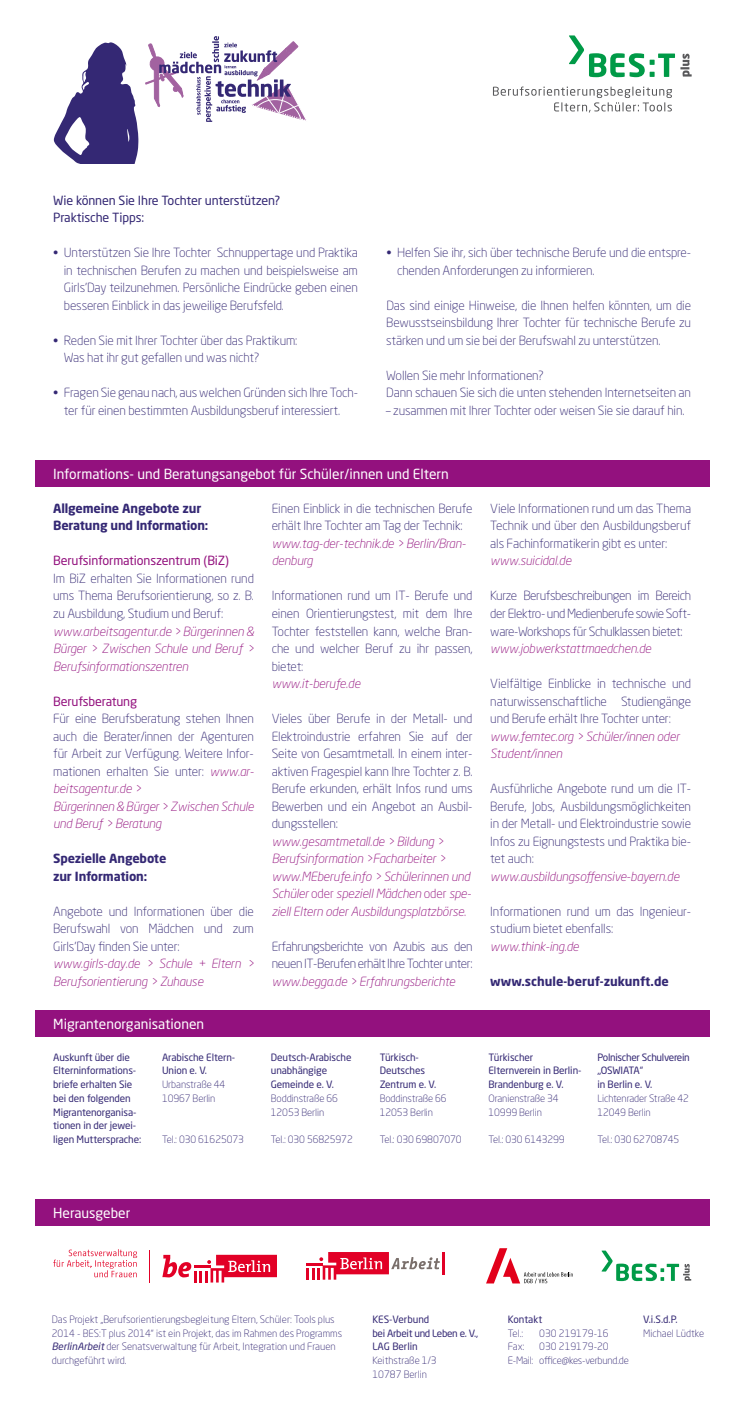
<style>
.page{position:relative;width:745px;height:1418px;background:#fff}
.page>*{position:absolute;margin:0;border:0;box-sizing:border-box;transform-origin:0 0}
.t1{font:13.75px "Neo Sans Std";color:#fff}
.t2{font:300 12.5px/17.5px "Neo Sans Pro";letter-spacing:-.01em;color:#342874;text-align:justify}
.t3{font:italic 300 12.5px/17.5px "Neo Sans Pro";letter-spacing:-.01em;color:#93117e}
.t4{font:700 12.5px/17.5px "Neo Sans Pro";letter-spacing:-.01em;color:#342874}
.t5{font:300 12.5px/17.5px "Neo Sans Pro";letter-spacing:-.03em;color:#342874}
.t6{font:12.5px/17.5px "Neo Sans Pro";letter-spacing:-.01em;color:#342874}
.t7{font:12.5px "Neo Sans Pro";letter-spacing:-.01em;color:#93117e}
.t8{font:300 10px/13.8px "Neo Sans Pro";letter-spacing:-.01em;color:#342874}
.t9{font:10px/13.8px "Neo Sans Pro";letter-spacing:-.01em;color:#342874}
.t10{font:300 10px/13.8px "Neo Sans Std";color:#342874}
.t11{font:10px/13.8px "Neo Sans Std";letter-spacing:-.02em;color:#342874}
.t12{font:10px/13.8px "Neo Sans Pro";letter-spacing:-.03em;color:#342874}
.t13{font:300 10px/13.8px "Neo Sans Std";letter-spacing:-.02em;color:#342874}
.t14{font:10px "Neo Sans Std";color:#342874}
.s1{font-style:italic;color:#93117e}
.s2{font-style:normal}
.s3{font-weight:400;font-style:italic}
</style>
<div class="page">
<div style="left:35px;top:461px;width:674px;height:26px;background:#93117e"></div>
<svg style="left:493px;top:86px;width:178px;height:27px"></svg>
<svg style="left:569px;top:35px;width:105px;height:42px"></svg>
<svg style="left:680px;top:54px;width:11px;height:23px"></svg>
<svg style="left:145px;top:36px;width:161px;height:86px"></svg>
<svg style="left:54px;top:42px;width:84px;height:121px"></svg>
<div style="left:35px;top:1199px;width:674px;height:26px;background:#93117e"></div>
<svg style="left:601px;top:1250px;width:89px;height:30px"></svg>
<hr style="left:442px;top:1251px;width:3px;height:23px;background:#e20026">
<svg style="left:306px;top:1252px;width:133px;height:27px"></svg>
<svg style="left:486px;top:1248px;width:86px;height:35px"></svg>
<svg style="left:162px;top:1254px;width:115px;height:28px"></svg>
<hr style="left:149px;top:1249px;width:1px;height:33px;background:#e20026">
<svg style="left:53px;top:1249px;width:84px;height:28px"></svg>
<div style="left:35px;top:1010px;width:674px;height:26px;background:#93117e"></div>
<p class="t6" style="left:53px;top:191px;width:229px">Wie können Sie Ihre Tochter unterstützen?<br>Praktische Tipps:</p>
<p class="t2" style="left:64px;top:244px;width:295px;text-indent:-11px">• Unterstützen Sie Ihre Tochter Schnuppertage und Praktika in technischen Berufen zu machen und beispielsweise am Girls’Day teilzunehmen. Persönliche Eindrücke geben einen besseren Einblick in das jeweilige Berufsfeld.</p>
<p class="t2" style="left:64px;top:331px;width:235px;text-indent:-11px">• Reden Sie mit Ihrer Tochter über das Praktikum:<br>Was hat ihr gut gefallen und was nicht?</p>
<p class="t2" style="left:53px;top:384px;width:306px;text-align:center">• Fragen Sie genau nach, aus welchen Gründen sich Ihre Toch&shy;ter für einen bestimmten Ausbildungsberuf interessiert.</p>
<p class="t2" style="left:397px;top:244px;width:295px;text-indent:-11px">• Helfen Sie ihr, sich über technische Berufe und die entspre&shy;chenden Anforderungen zu informieren.</p>
<p class="t2" style="left:386px;top:296px;width:306px">Das sind einige Hinweise, die Ihnen helfen könnten, um die Bewusstseinsbildung Ihrer Tochter für technische Berufe zu stärken und um sie bei der Berufswahl zu unterstützen.</p>
<p class="t2" style="left:386px;top:366px;width:306px">Wollen Sie mehr Informationen?<br>Dann schauen Sie sich die unten stehenden Internetseiten an</p>
<p class="t2" style="left:386px;top:401px;width:299px">– zusammen mit Ihrer Tochter oder weisen Sie sie darauf hin.</p>
<p class="t1" style="left:53px;top:466px;width:397px">Informations- und Beratungsangebot für Schüler/innen und Eltern</p>
<p class="t4" style="left:53px;top:499px;width:157px">Allgemeine Angebote zur<br>Beratung und Information:</p>
<p class="t7" style="left:53px;top:553px;width:177px">Berufsinformationszentrum (BiZ)</p>
<p class="t2" style="left:53px;top:569px;width:202px">Im BiZ erhalten Sie Informationen rund ums Thema Berufsorientierung, so z. B. zu Ausbildung, Studium und Beruf:</p>
<p class="t3" style="left:53px;top:622px;width:202px;text-align:justify">www.arbeitsagentur.de &gt; Bürgerinnen &amp; Bürger &gt; Zwischen Schule und Beruf &gt; Berufsinformationszentren</p>
<p class="t7" style="left:53px;top:693px;width:85px">Berufsberatung</p>
<p class="t2" style="left:53px;top:709px;width:202px;text-align:left">Für eine Berufsberatung stehen Ihnen auch die Berater/innen der Agenturen für Arbeit zur Verfügung. Weitere Infor&shy;mationen erhalten Sie unter: <span class="s1">www.ar&shy;beitsagentur.de &gt;<br>Bürgerinnen &amp; Bürger &gt; Zwischen Schule und Beruf &gt; Beratung</span></p>
<p class="t4" style="left:53px;top:849px;width:115px">Spezielle Angebote zur Information:</p>
<p class="t2" style="left:53px;top:902px;width:202px">Angebote und Informationen über die Berufswahl von Mädchen und zum Girls’Day finden Sie unter:</p>
<p class="t3" style="left:53px;top:954px;width:202px">www.girls-day.de &gt; Schule + Eltern &gt;<br>Berufsorientierung &gt; Zuhause</p>
<p class="t1" style="left:53px;top:1015px;width:152px">Migrantenorganisationen</p>
<p class="t9" style="left:53px;top:1049px;width:89px">Auskunft über die<br>Elterninformations&shy;briefe erhalten Sie bei den folgenden<br>Migrantenorganisa&shy;tionen in der jewei&shy;ligen Muttersprache:</p>
<p class="t9" style="left:162px;top:1049px;width:75px">Arabische Eltern-<br>Union e. V.</p>
<p class="t8" style="left:162px;top:1077px;width:65px">Urbanstraße 44<br>10967 Berlin</p>
<p class="t8" style="left:162px;top:1132px;width:83px">Tel.: 030 61625073</p>
<p class="t2" style="left:271px;top:499px;width:202px">Einen Einblick in die technischen Berufe erhält Ihre Tochter am Tag der Technik:</p>
<p class="t3" style="left:271px;top:534px;width:195px">www.tag-der-technik.de &gt; Berlin/Bran&shy;denburg</p>
<p class="t2" style="left:271px;top:587px;width:202px">Informationen rund um IT- Berufe und einen Orientierungstest, mit dem Ihre Tochter feststellen kann, welche Bran&shy;che und welcher Beruf zu ihr passen, bietet:</p>
<p class="t3" style="left:271px;top:674px;width:90px">www.it-berufe.de</p>
<p class="t2" style="left:271px;top:709px;width:202px">Vieles über Berufe in der Metall- und Elektroindustrie erfahren Sie auf der Seite von Gesamtmetall. In einem inter&shy;aktiven Fragespiel kann Ihre Tochter z. B.<br>Berufe erkunden, erhält Infos rund ums Bewerben und ein Angebot an Ausbil&shy;dungsstellen:</p>
<p class="t3" style="left:271px;top:832px;width:201px">www.gesamtmetall.de &gt; Bildung &gt; Berufsinformation &gt;Facharbeiter &gt; www.MEberufe.info &gt; Schülerinnen und Schüler <span class="s2">oder</span> speziell Mädchen <span class="s2">oder</span> spe&shy;ziell Eltern oder Ausbildungsplatzbörse<span class="s2">.</span></p>
<p class="t5" style="left:271px;top:937px;width:202px">Erfahrungsberichte von Azubis aus den neuen IT-Berufen erhält Ihre Tochter unter:</p>
<p class="t3" style="left:271px;top:972px;width:185px">www.begga.de &gt; Erfahrungsberichte</p>
<p class="t9" style="left:271px;top:1049px;width:82px">Deutsch-Arabische unabhängige<br>Gemeinde e. V.</p>
<p class="t8" style="left:271px;top:1091px;width:68px">Boddinstraße 66<br>12053 Berlin</p>
<p class="t8" style="left:271px;top:1132px;width:83px">Tel.: 030 56825972</p>
<p class="t9" style="left:379px;top:1049px;width:58px">Türkisch-<br>Deutsches<br>Zentrum e. V.</p>
<p class="t8" style="left:379px;top:1091px;width:68px">Boddinstraße 66<br>12053 Berlin</p>
<p class="t8" style="left:379px;top:1132px;width:83px">Tel.: 030 69807070</p>
<p class="t2" style="left:490px;top:499px;width:202px">Viele Informationen rund um das Thema Technik und über den Ausbildungsberuf als Fachinformatikerin gibt es unter:</p>
<p class="t3" style="left:490px;top:552px;width:83px">www.suicidal.de</p>
<p class="t2" style="left:490px;top:587px;width:202px">Kurze Berufsbeschreibungen im Bereich der Elektro- und Medienberufe sowie Soft&shy;ware-Workshops für Schulklassen bietet:</p>
<p class="t3" style="left:490px;top:639px;width:162px">www.jobwerkstattmaedchen.de</p>
<p class="t2" style="left:490px;top:674px;width:202px">Vielfältige Einblicke in technische und naturwissenschaftliche Studiengänge und Berufe erhält Ihre Tochter unter:</p>
<p class="t3" style="left:490px;top:727px;width:191px">www.femtec.org &gt; Schüler/innen oder<br>Student/innen</p>
<p class="t2" style="left:490px;top:779px;width:202px">Ausführliche Angebote rund um die IT-Berufe, Jobs, Ausbildungsmöglichkeiten in der Metall- und Elektroindustrie sowie Infos zu Eignungstests und Praktika bie&shy;tet auch:</p>
<p class="t3" style="left:490px;top:867px;width:190px">www.ausbildungsoffensive-bayern.de</p>
<p class="t2" style="left:490px;top:902px;width:202px">Informationen rund um das Ingenieur&shy;studium bietet ebenfalls:</p>
<p class="t3" style="left:490px;top:937px;width:90px">www.think-ing.de</p>
<p class="t4" style="left:490px;top:971px;width:180px">www.schule-beruf-zukunft.de</p>
<p class="t9" style="left:488px;top:1049px;width:94px">Türkischer<br>Elternverein in Berlin-<br>Brandenburg e. V.</p>
<p class="t8" style="left:488px;top:1091px;width:72px">Oranienstraße 34<br>10999 Berlin</p>
<p class="t8" style="left:488px;top:1132px;width:78px">Tel.: 030 6143299</p>
<p class="t12" style="left:597px;top:1049px;width:94px">Polnischer Schulverein „OSWIATA“<br>in Berlin e. V.</p>
<p class="t8" style="left:597px;top:1091px;width:93px">Lichtenrader Straße 42<br>12049 Berlin</p>
<p class="t8" style="left:597px;top:1132px;width:83px">Tel.: 030 62708745</p>
<p class="t1" style="left:53px;top:1204px;width:79px">Herausgeber</p>
<p class="t8" style="left:52px;top:1312px;width:292px">Das Projekt „Berufsorientierungsbegleitung Eltern, Schüler: Tools plus 2014 - BES:T plus 2014“ ist ein Projekt, das im Rahmen des Programms <span class="s3">BerlinArbeit</span> der Senatsverwaltung für Arbeit, Integration und Frauen durchgeführt wird.</p>
<p class="t11" style="left:372px;top:1311px;width:107px">KES-Verbund<br>bei Arbeit und Leben e. V.,<br>LAG Berlin</p>
<p class="t10" style="left:372px;top:1353px;width:66px">Keithstraße 1/3<br>10787 Berlin</p>
<p class="t14" style="left:507px;top:1312px;width:36px">Kontakt</p>
<p class="t10" style="left:507px;top:1325px;width:17px">Tel.:</p>
<p class="t10" style="left:539px;top:1325px;width:71px">030 219179-16</p>
<p class="t10" style="left:507px;top:1339px;width:18px">Fax:</p>
<p class="t13" style="left:507px;top:1339px;width:122px;text-indent:31px">030 219179-20<br>E-Mail: office@kes-verbund.de</p>
<p class="t11" style="left:642px;top:1311px;width:36px">V.i.S.d.P.</p>
<p class="t10" style="left:642px;top:1325px;width:63px">Michael Lüdtke</p>
</div>
